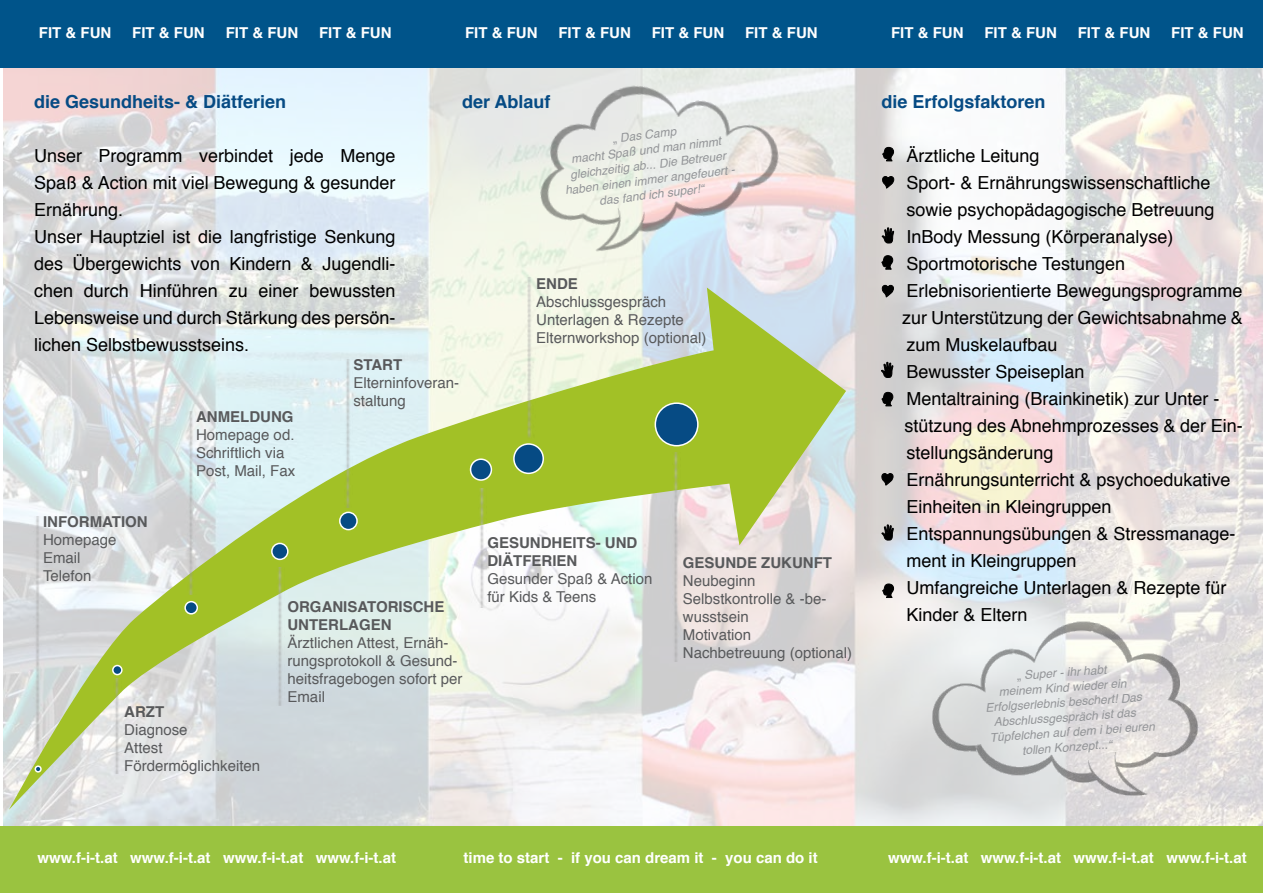
<style>
.page{position:relative;width:1263px;height:893px;background:#fff}
.page>*{position:absolute;margin:0;border:0;box-sizing:border-box;transform-origin:0 0}
.t1{font:18px/27px "Helvetica";color:#000}
.t2{font:700 18px "Helvetica";color:#064b84}
.t3{font:15px/18px "Helvetica";color:#58595b}
.t4{font:700 15px "Helvetica";color:#fff}
.t5{font:700 15px/18px "Helvetica";color:#58595b}
.t6{font:italic 12px/15px "Helvetica";color:#939598;text-align:center}
.s1{font-style:normal}
</style>
<div class="page">
<img style="left:3px;top:68px;width:1260px;height:758px">
<div style="left:0;top:0;width:1263px;height:68px;background:#00548a"></div>
<div style="left:0;top:826px;width:1263px;height:67px;background:#9ac340"></div>
<svg style="left:882px;top:147px;width:12px;height:14px"></svg>
<svg style="left:882px;top:176px;width:12px;height:12px"></svg>
<svg style="left:9px;top:288px;width:837px;height:522px"></svg>
<img style="left:12px;top:516px;width:41px;height:273px">
<img style="left:656px;top:452px;width:42px;height:210px">
<img style="left:328px;top:359px;width:41px;height:148px">
<img style="left:172px;top:411px;width:41px;height:183px">
<img style="left:260px;top:567px;width:42px;height:138px">
<img style="left:98px;top:678px;width:41px;height:95px">
<div style="left:655px;top:403px;width:43px;height:43px;background:#064b84;border-radius:50%"></div>
<div style="left:654px;top:402px;width:45px;height:44px;border:2px solid #fff;border-radius:50%"></div>
<div style="left:514px;top:444px;width:29px;height:29px;background:#064b84;border-radius:50%"></div>
<div style="left:513px;top:443px;width:31px;height:31px;border:2px solid #fff;border-radius:50%"></div>
<div style="left:471px;top:459px;width:20px;height:21px;background:#064b84;border-radius:50%"></div>
<div style="left:470px;top:458px;width:22px;height:23px;border:2px solid #fff;border-radius:50%"></div>
<div style="left:340px;top:512px;width:17px;height:18px;background:#064b84;border-radius:50%"></div>
<div style="left:339px;top:512px;width:19px;height:18px;border:2px solid #fff;border-radius:50%"></div>
<div style="left:272px;top:543px;width:16px;height:16px;background:#064b84;border-radius:50%"></div>
<div style="left:271px;top:543px;width:18px;height:17px;border:2px solid #fff;border-radius:50%"></div>
<div style="left:185px;top:602px;width:12px;height:12px;background:#064b84;border-radius:50%"></div>
<div style="left:184px;top:601px;width:14px;height:14px;border:2px solid #fff;border-radius:50%"></div>
<div style="left:113px;top:666px;width:9px;height:9px;background:#064b84;border-radius:50%"></div>
<div style="left:112px;top:665px;width:11px;height:10px;border:2px solid #fff;border-radius:50%"></div>
<div style="left:35px;top:765px;width:7px;height:8px;border:2px solid #fff;border-radius:50%"></div>
<img style="left:462px;top:488px;width:41px;height:120px">
<img style="left:494px;top:289px;width:41px;height:230px">
<svg style="left:881px;top:255px;width:12px;height:14px"></svg>
<svg style="left:882px;top:392px;width:11px;height:14px"></svg>
<svg style="left:882px;top:583px;width:12px;height:15px"></svg>
<svg style="left:882px;top:227px;width:12px;height:16px"></svg>
<svg style="left:881px;top:362px;width:12px;height:16px"></svg>
<svg style="left:881px;top:524px;width:13px;height:16px"></svg>
<svg style="left:882px;top:285px;width:12px;height:12px"></svg>
<svg style="left:881px;top:473px;width:12px;height:12px"></svg>
<img style="left:932px;top:594px;width:296px;height:216px">
<img style="left:489px;top:68px;width:309px;height:221px">
<p class="t4" style="left:39px;top:21px;width:74px">FIT &amp; FUN</p>
<p class="t4" style="left:132px;top:21px;width:74px">FIT &amp; FUN</p>
<p class="t4" style="left:226px;top:21px;width:74px">FIT &amp; FUN</p>
<p class="t4" style="left:319px;top:21px;width:74px">FIT &amp; FUN</p>
<p class="t4" style="left:465px;top:21px;width:74px">FIT &amp; FUN</p>
<p class="t4" style="left:558px;top:21px;width:74px">FIT &amp; FUN</p>
<p class="t4" style="left:652px;top:21px;width:74px">FIT &amp; FUN</p>
<p class="t4" style="left:745px;top:21px;width:74px">FIT &amp; FUN</p>
<p class="t4" style="left:891px;top:21px;width:74px">FIT &amp; FUN</p>
<p class="t4" style="left:984px;top:21px;width:74px">FIT &amp; FUN</p>
<p class="t4" style="left:1078px;top:21px;width:74px">FIT &amp; FUN</p>
<p class="t4" style="left:1171px;top:21px;width:74px">FIT &amp; FUN</p>
<p class="t2" style="left:34px;top:87px;width:254px">die Gesundheits- &amp; Diätferien</p>
<p class="t1" style="left:34px;top:143px;width:363px">Unser Programm verbindet jede Menge Spaß &amp; Action mit viel Bewegung &amp; gesunder Ernährung.<br>Unser Hauptziel ist die langfristige Senkung des Übergewichts von Kindern &amp; Jugendli&shy;chen durch Hinführen zu einer bewussten Lebensweise und durch Stärkung des persön&shy;lichen Selbstbewusstseins.</p>
<p class="t2" style="left:462px;top:87px;width:90px">der Ablauf</p>
<p class="t6" style="left:559px;top:138px;width:172px;rotate:-7deg"><span class="s1">„</span> Das Camp<br>macht Spaß und man nimmt gleichzeitig ab... Die Betreuer haben einen immer angefeuert - das fand ich super!“</p>
<p class="t5" style="left:536px;top:275px;width:43px">ENDE</p>
<p class="t3" style="left:536px;top:293px;width:172px">Abschlussgespräch<br>Unterlagen &amp; Rezepte<br>Elternworkshop (optional)</p>
<p class="t5" style="left:43px;top:513px;width:106px">INFORMATION</p>
<p class="t3" style="left:43px;top:531px;width:75px">Homepage<br>Email<br>Telefon</p>
<p class="t5" style="left:196px;top:408px;width:99px">ANMELDUNG</p>
<p class="t3" style="left:196px;top:426px;width:101px">Homepage od.<br>Schriftlich via<br>Post, Mail, Fax</p>
<p class="t5" style="left:353px;top:356px;width:50px">START</p>
<p class="t3" style="left:353px;top:374px;width:107px">Elterninfoveran&shy;staltung</p>
<p class="t5" style="left:287px;top:598px;width:158px">ORGANISATORISCHE<br>UNTERLAGEN</p>
<p class="t3" style="left:287px;top:634px;width:177px">Ärztlichen Attest, Ernäh&shy;rungsprotokoll &amp; Gesund&shy;heitsfragebogen sofort per<br>Email</p>
<p class="t5" style="left:124px;top:703px;width:41px">ARZT</p>
<p class="t3" style="left:124px;top:722px;width:137px">Diagnose<br>Attest<br>Fördermöglichkeiten</p>
<p class="t5" style="left:487px;top:534px;width:151px">GESUNDHEITS- UND<br>DIÄTFERIEN</p>
<p class="t3" style="left:487px;top:571px;width:167px">Gesunder Spaß &amp; Action für Kids &amp; Teens</p>
<p class="t5" style="left:683px;top:554px;width:151px">GESUNDE ZUKUNFT</p>
<p class="t3" style="left:683px;top:572px;width:171px">Neubeginn<br>Selbstkontrolle &amp; -be&shy;wusstsein<br>Motivation<br>Nachbetreuung (optional)</p>
<p class="t2" style="left:881px;top:88px;width:166px">die Erfolgsfaktoren</p>
<p class="t1" style="left:902px;top:143px;width:342px">Ärztliche Leitung<br>Sport- &amp; Ernährungswissenschaftliche sowie psychopädagogische Betreuung<br>InBody Messung (Körperanalyse)<br>Sportmotorische Testungen<br>Erlebnisorientierte Bewegungsprogramme zur Unterstützung der Gewichtsabnahme &amp; zum Muskelaufbau<br>Bewusster Speiseplan<br>Mentaltraining (Brainkinetik) zur Unter - stützung des Abnehmprozesses &amp; der Ein&shy;stellungsänderung<br>Ernährungsunterricht &amp; psychoedukative<br>Einheiten in Kleingruppen<br>Entspannungsübungen &amp; Stressmanage&shy;ment in Kleingruppen<br>Umfangreiche Unterlagen &amp; Rezepte für<br>Kinder &amp; Eltern</p>
<p class="t6" style="left:1016px;top:668px;width:92px;rotate:-4deg"><span class="s1">„</span> Super - ihr habt</p>
<p class="t6" style="left:998px;top:685px;width:130px;rotate:-4deg">meinem Kind wieder ein</p>
<p class="t6" style="left:985px;top:701px;width:158px;rotate:-4deg">Erfolgserlebnis beschert! Das</p>
<p class="t6" style="left:993px;top:715px;width:144px;rotate:-4deg">Abschlussgespräch ist das</p>
<p class="t6" style="left:989px;top:730px;width:167px;rotate:-4deg">Tüpfelchen auf dem i bei euren</p>
<p class="t6" style="left:1021px;top:743px;width:92px;rotate:-4deg">tollen Konzept...“</p>
<p class="t4" style="left:38px;top:846px;width:360px">www.f-i-t.at www.f-i-t.at www.f-i-t.at www.f-i-t.at</p>
<p class="t4" style="left:463px;top:846px;width:356px">time to start - if you can dream it - you can do it</p>
<p class="t4" style="left:888px;top:846px;width:360px">www.f-i-t.at www.f-i-t.at www.f-i-t.at www.f-i-t.at</p>
</div>
